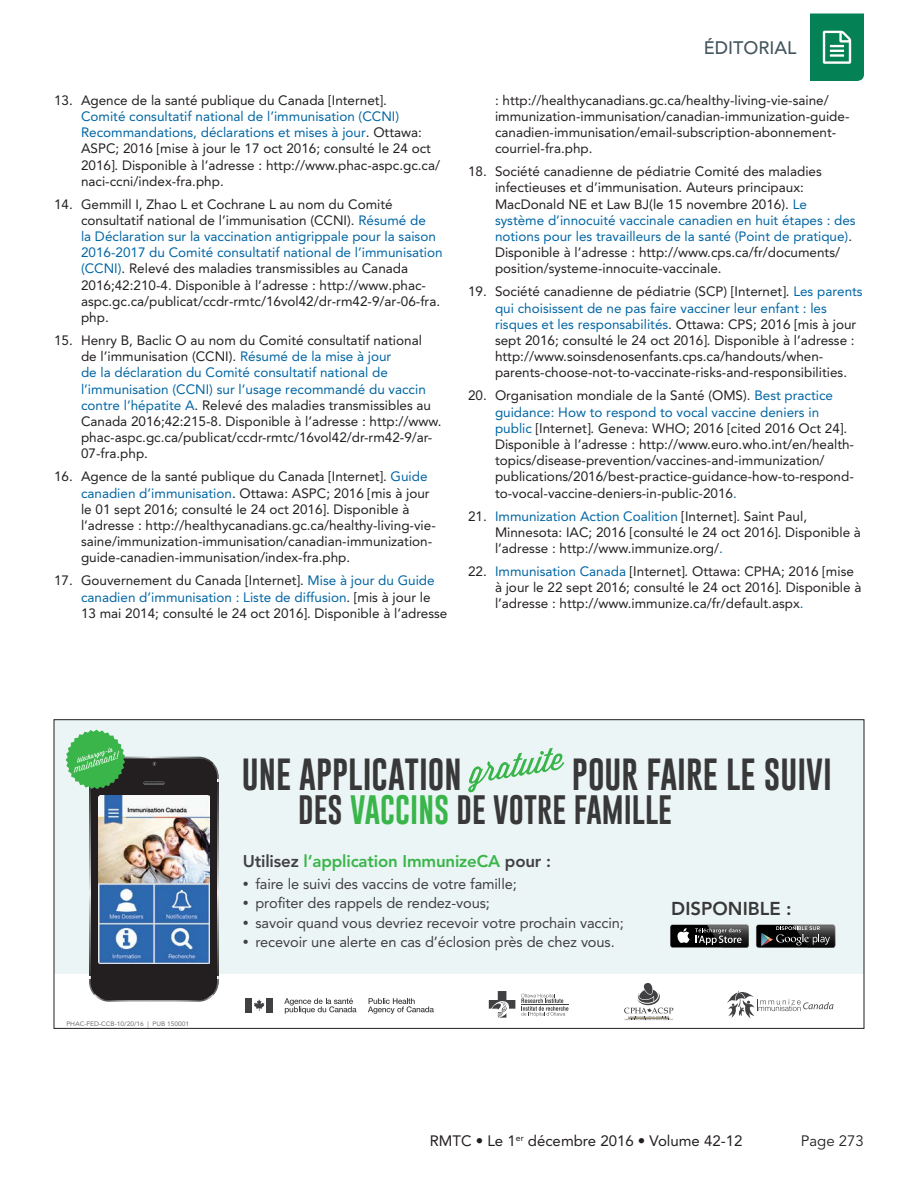
<style>
.page{position:relative;width:918px;height:1188px;background:#fff}
.page>*{position:absolute;margin:0;border:0;box-sizing:border-box;transform-origin:0 0}
.t1{font:32.85px "Gobold";color:#393839}
.t2{font:30px "Gobold";color:#393839}
.t3{font:800 18.6px "Avenir LT Std";color:#393839}
.t4{font:500 18px "Avenir LT Std";color:#45555f}
.t5{font:800 16.8px "Avenir LT Std";letter-spacing:-.01em;color:#39b54a}
.t6{font:15px "Avenir LT Std";color:#231f20}
.t7{font:15px "Avenir LT Std";color:#231f20}
.t8{font:14.7px "Avenir LT Std";letter-spacing:-.005em;color:#414042}
.t9{font:13.5px/16.2px "Avenir LT Std";color:#231f20}
.t10{font:6.3px "Avenir LT Std";letter-spacing:-.005em;color:#6d6e71;scale:1.05 1}
.s1{color:#0065a4}
.s2{color:#39b54a}
.s3{color:#414042}
.s4{font-size:11.85px}
</style>
<div class="page">
<svg style="left:810px;top:14px;width:54px;height:67px;background:#208f67"></svg>
<div style="left:54px;top:720px;width:810px;height:254px;background:#ecf5f6"></div>
<svg style="left:727px;top:991px;width:107px;height:27px"></svg>
<svg style="left:624px;top:983px;width:49px;height:37px"></svg>
<svg style="left:521px;top:994px;width:47px;height:23px"></svg>
<hr style="left:521px;top:1005px;width:47px;height:1px;background:#414042">
<svg style="left:489px;top:991px;width:26px;height:27px"></svg>
<svg style="left:468px;top:748px;width:96px;height:45px"></svg>
<img style="left:66px;top:730px;width:153px;height:272px">
<div style="left:245px;top:998px;width:7px;height:14px;background:#414042"></div>
<svg style="left:254px;top:999px;width:10px;height:12px"></svg>
<div style="left:266px;top:998px;width:7px;height:14px;background:#414042"></div>
<svg style="left:368px;top:998px;width:66px;height:16px"></svg>
<svg style="left:284px;top:998px;width:73px;height:16px"></svg>
<svg style="left:670px;top:924px;width:79px;height:24px"></svg>
<div style="left:671px;top:925px;width:77px;height:22px;background:#010101;border-radius:2px"></div>
<svg style="left:677px;top:924px;width:72px;height:24px"></svg>
<div style="left:756px;top:925px;width:79px;height:22px;background:#010101;border-radius:2px"></div>
<svg style="left:761px;top:924px;width:74px;height:24px"></svg>
<p class="t9" style="left:81px;top:92px;width:361px;text-indent:-27px">13. Agence de la santé publique du Canada [Internet].<br><span class="s1">Comité consultatif national de l’immunisation (CCNI)<br>Recommandations, déclarations et mises à jour</span>. Ottawa:<br>ASPC; 2016 [mise à jour le 17 oct 2016; consulté le 24 oct 2016]. Disponible à l’adresse : http://www.phac-aspc.gc.ca/ naci-ccni/index-fra.php.</p>
<p class="t9" style="left:81px;top:196px;width:363px;text-indent:-27px">14. Gemmill I, Zhao L et Cochrane L au nom du Comité consultatif national de l’immunisation (CCNI). <span class="s1">Résumé de<br>la Déclaration sur la vaccination antigrippale pour la saison 2016-2017 du Comité consultatif national de l’immunisation (CCNI)</span>. Relevé des maladies transmissibles au Canada 2016;42:210-4. Disponible à l’adresse : http://www.phac&shy;aspc.gc.ca/publicat/ccdr-rmtc/16vol42/dr-rm42-9/ar-06-fra. php.</p>
<p class="t9" style="left:81px;top:332px;width:362px;text-indent:-27px">15. Henry B, Baclic O au nom du Comité consultatif national<br>de l’immunisation (CCNI). <span class="s1">Résumé de la mise à jour<br>de la déclaration du Comité consultatif national de l’immunisation (CCNI) sur l’usage recommandé du vaccin contre l’hépatite A</span>. Relevé des maladies transmissibles au Canada 2016;42:215-8. Disponible à l’adresse : http://www. phac-aspc.gc.ca/publicat/ccdr-rmtc/16vol42/dr-rm42-9/ar-07-fra.php.</p>
<p class="t9" style="left:81px;top:469px;width:356px;text-indent:-27px">16. Agence de la santé publique du Canada [Internet]. <span class="s1">Guide canadien d’immunisation</span>. Ottawa: ASPC; 2016 [mis à jour le 01 sept 2016; consulté le 24 oct 2016]. Disponible à l’adresse : http://healthycanadians.gc.ca/healthy-living-vie&shy;saine/immunization-immunisation/canadian-immunization&shy;guide-canadien-immunisation/index-fra.php.</p>
<p class="t9" style="left:81px;top:573px;width:368px;text-indent:-27px">17. Gouvernement du Canada [Internet]. <span class="s1">Mise à jour du Guide canadien d’immunisation : Liste de diffusion</span>. [mis à jour le<br>13 mai 2014; consulté le 24 oct 2016]. Disponible à l’adresse</p>
<h3 class="t4" style="left:704px;top:37px;width:94px">ÉDITORIAL</h3>
<p class="t9" style="left:495px;top:92px;width:356px">: http://healthycanadians.gc.ca/healthy-living-vie-saine/ immunization-immunisation/canadian-immunization-guide&shy;canadien-immunisation/email-subscription-abonnement&shy;courriel-fra.php.</p>
<p class="t9" style="left:495px;top:164px;width:362px;text-indent:-27px">18. Société canadienne de pédiatrie Comité des maladies infectieuses et d’immunisation. Auteurs principaux:<br>MacDonald NE et Law BJ(le 15 novembre 2016). <span class="s1">Le système d’innocuité vaccinale canadien en huit étapes : des notions pour les travailleurs de la santé (Point de pratique)</span>.<br>Disponible à l’adresse : http://www.cps.ca/fr/documents/ position/systeme-innocuite-vaccinale.</p>
<p class="t9" style="left:495px;top:284px;width:369px;text-indent:-27px">19. Société canadienne de pédiatrie (SCP) [Internet]. <span class="s1">Les parents qui choisissent de ne pas faire vacciner leur enfant : les risques et les responsabilités</span>. Ottawa: CPS; 2016 [mis à jour sept 2016; consulté le 24 oct 2016]. Disponible à l’adresse : http://www.soinsdenosenfants.cps.ca/handouts/when&shy;parents-choose-not-to-vaccinate-risks-and-responsibilities.</p>
<p class="t9" style="left:495px;top:388px;width:361px;text-indent:-27px">20. Organisation mondiale de la Santé (OMS). <span class="s1">Best practice guidance: How to respond to vocal vaccine deniers in public</span> [Internet]. Geneva: WHO; 2016 [cited 2016 Oct 24].<br>Disponible à l’adresse : http://www.euro.who.int/en/health&shy;topics/disease-prevention/vaccines-and-immunization/ publications/2016/best-practice-guidance-how-to-respond&shy;to-vocal-vaccine-deniers-in-public-2016<span class="s1">.</span></p>
<p class="t9" style="left:495px;top:508px;width:367px;text-indent:-27px">21. <span class="s1">Immunization Action Coalition</span> [Internet]. Saint Paul,<br>Minnesota: IAC; 2016 [consulté le 24 oct 2016]. Disponible à l’adresse : http://www.immunize.org/<span class="s1">.</span></p>
<p class="t9" style="left:495px;top:563px;width:368px;text-indent:-27px">22. <span class="s1">Immunisation Canada</span> [Internet]. Ottawa: CPHA; 2016 [mise à jour le 22 sept 2016; consulté le 24 oct 2016]. Disponible à l’adresse : http://www.immunize.ca/fr/default.aspx<span class="s1">.</span></p>
<p class="t1" style="left:242px;top:753px;width:221px">UNE APPLICATION</p>
<p class="t1" style="left:572px;top:753px;width:262px">POUR FAIRE LE SUIVI</p>
<p class="t2" style="left:298px;top:791px;width:375px">DES <span class="s2">VACCINS</span> DE VOTRE FAMILLE</p>
<p class="t10" style="left:66px;top:1020px;width:118px">PHAC-FED-CCB-10/20/16 | PUB 150001</p>
<p class="t5" style="left:243px;top:851px;width:310px"><span class="s3">Utilisez</span> l’application ImmunizeCA <span class="s3">pour :</span></p>
<p class="t8" style="left:243px;top:876px;width:276px"><span class="s4">•</span> faire le suivi des vaccins de votre famille;</p>
<p class="t8" style="left:243px;top:895px;width:249px"><span class="s4">•</span> profiter des rappels de rendez-vous;</p>
<p class="t8" style="left:243px;top:914px;width:383px"><span class="s4">•</span> savoir quand vous devriez recevoir votre prochain vaccin;</p>
<p class="t8" style="left:243px;top:933px;width:373px"><span class="s4">•</span> recevoir une alerte en cas d’éclosion près de chez vous.</p>
<p class="t3" style="left:671px;top:898px;width:122px">DISPONIBLE :</p>
<p class="t6" style="left:430px;top:1133px;width:314px">RMTC • Le 1<sup>er</sup> décembre 2016 • Volume 42-12</p>
<p class="t7" style="left:801px;top:1133px;width:65px">Page 273</p>
</div>
